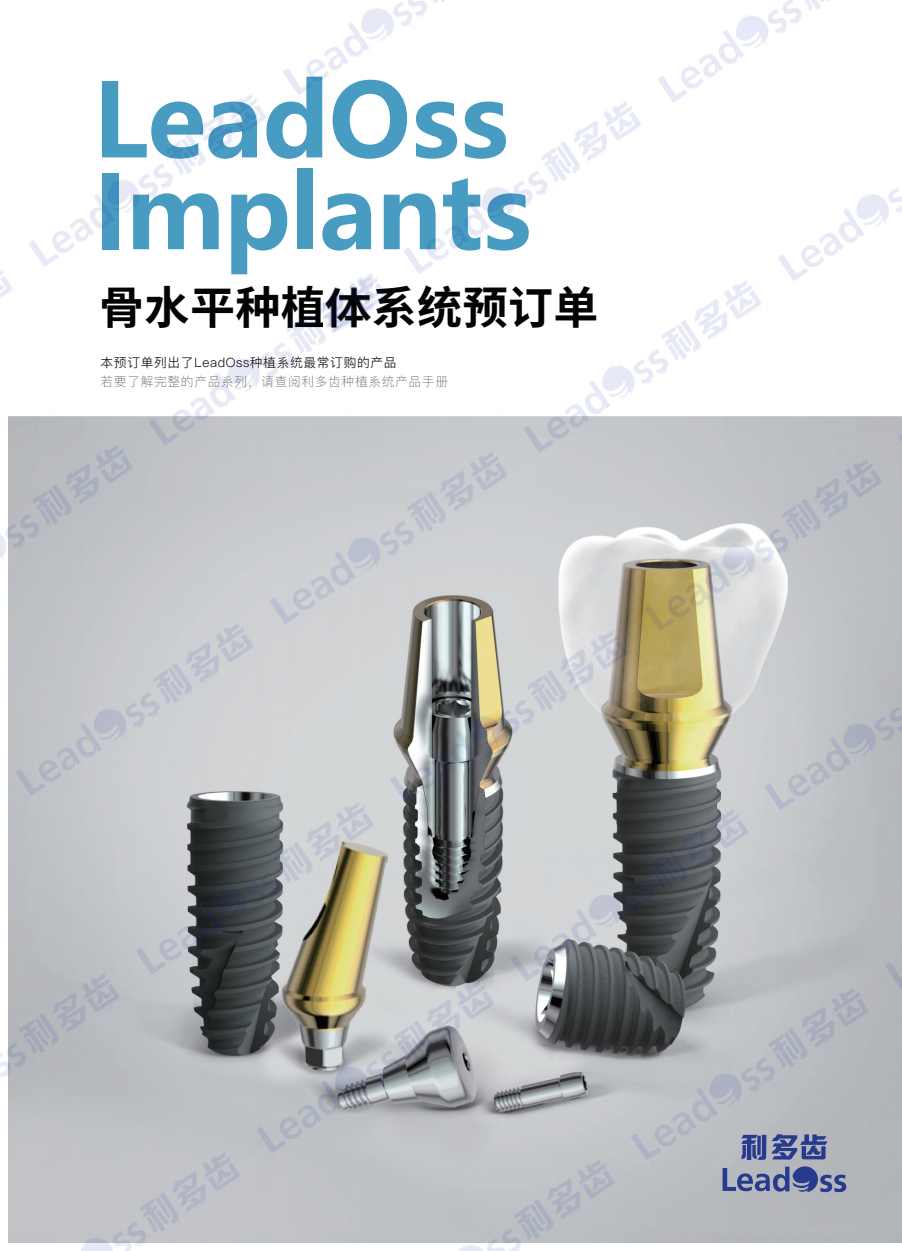
<style>
.page{position:relative;width:902px;height:1251px;background:#fff}
.page>*{position:absolute;margin:0;border:0;box-sizing:border-box;transform-origin:0 0}
.t1{font:700 100.95px/91.8px "Microsoft Ya Hei";letter-spacing:-.01em;color:#489bc1}
.t2{font:700 45px "Source Han Sans CN";letter-spacing:.01em;color:#030303}
.t3{font:100 12.75px "Ping Fang TC";letter-spacing:.05em;color:#56595b}
.t4{font:300 12.75px "Ping Fang TC";letter-spacing:.05em;color:#030303}
</style>
<div class="page">
<hr style="left:901px;top:23px;width:1px;height:40px;background:#50afdd">
<hr style="left:901px;top:0;width:1px;height:49px;background:#50afdd">
<img style="left:9px;top:416px;width:892px;height:826px">
<svg style="left:722px;top:1166px;width:124px;height:25px;background:#757fa7"></svg>
<img style="left:631px;top:982px;width:242px;height:179px">
<img style="left:8px;top:1146px;width:237px;height:104px">
<img style="left:0;top:968px;width:124px;height:178px">
<img style="left:377px;top:1154px;width:242px;height:96px">
<img style="left:256px;top:975px;width:243px;height:179px">
<img style="left:136px;top:796px;width:242px;height:179px">
<img style="left:15px;top:618px;width:243px;height:178px">
<img style="left:0;top:439px;width:137px;height:179px">
<img style="left:0;top:270px;width:17px;height:169px">
<img style="left:510px;top:804px;width:243px;height:178px">
<img style="left:390px;top:625px;width:242px;height:179px">
<img style="left:269px;top:446px;width:243px;height:179px">
<img style="left:149px;top:273px;width:243px;height:173px">
<img style="left:28px;top:94px;width:238px;height:173px">
<div style="left:885px;top:811px;width:17px;height:178px;background:#b6b8bc"></div>
<img style="left:764px;top:632px;width:138px;height:179px">
<img style="left:644px;top:454px;width:243px;height:178px">
<img style="left:523px;top:280px;width:243px;height:174px">
<img style="left:403px;top:102px;width:238px;height:172px">
<img style="left:283px;top:0;width:162px;height:95px">
<img style="left:898px;top:416px;width:4px;height:45px">
<img style="left:778px;top:188px;width:124px;height:93px">
<img style="left:658px;top:0;width:172px;height:102px">
<h1 class="t1" style="left:93px;top:71px;width:440px">LeadOss<br>Implants</h1>
<h2 class="t2" style="left:99px;top:282px;width:501px">骨水平种植 系统预订单</h2>
<p class="t4" style="left:101px;top:355px;width:297px">本预订单列出了LeadOss种植系统最常订购的产品</p>
<p class="t3" style="left:101px;top:374px;width:349px">若要了解完整的产品系列；请查阅利多齿种植系统产品手册</p>
</div>
